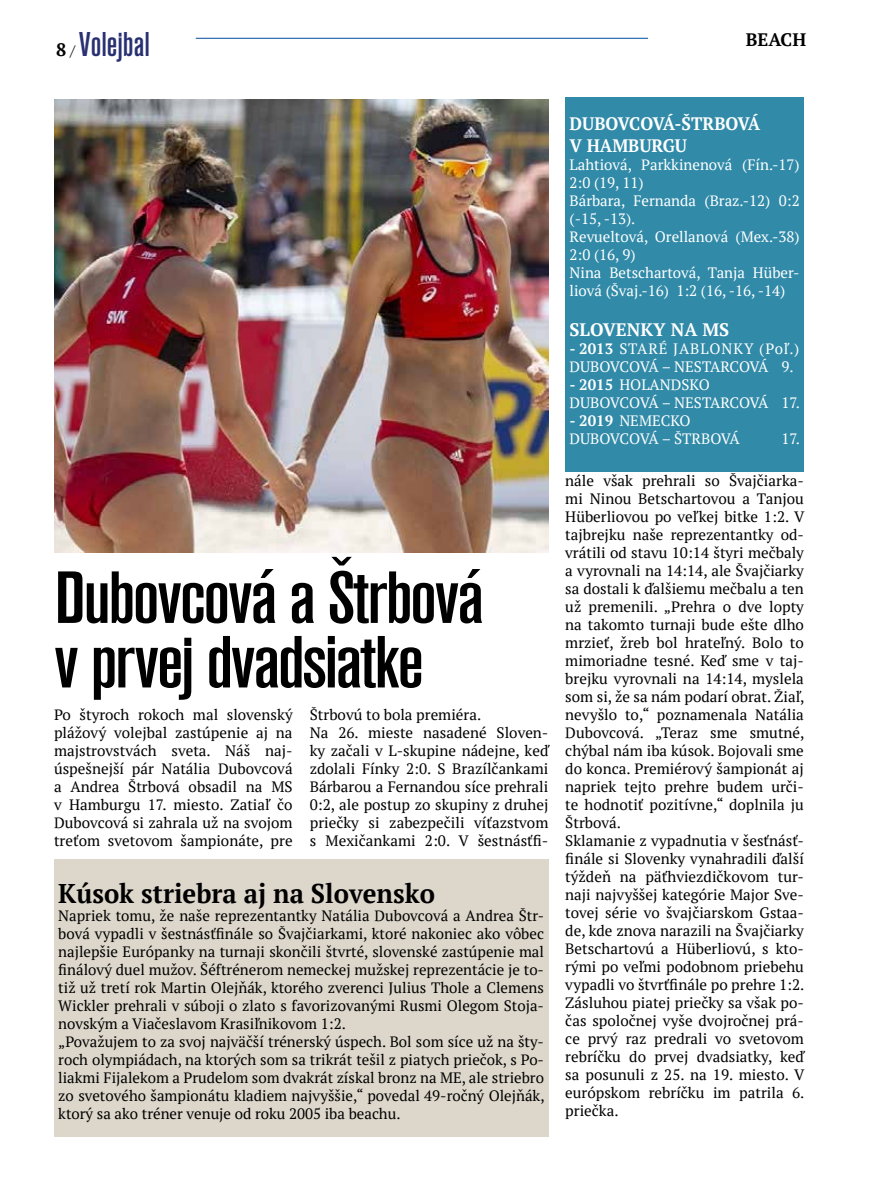
<style>
.page{position:relative;width:872px;height:1191px;background:#fff}
.page>*{position:absolute;margin:0;border:0;box-sizing:border-box;transform-origin:0 0}
.t1{font:500 condensed 77.25px/64.5px "Accius TOT";letter-spacing:-.03em;color:#000;scale:1.18 1}
.t2{font:500 condensed 36px "Accius TOT";color:#283071}
.t3{font:700 27px "PT Serif";color:#000;scale:.95 1}
.t4{font:700 18px/21.6px "PT Serif";color:#fff;scale:.95 1}
.t5{font:700 18px "PT Serif";color:#fff}
.t6{font:700 18px "PT Serif";color:#000}
.t7{font:15px/18px "PT Serif";color:#000}
.t8{font:15px/18px "PT Serif";color:#fff}
.s1{font-weight:400;font-size:15px}
.s2{font-weight:700}
</style>
<div class="page">
<hr style="left:196px;top:38px;width:452px;height:1px;background:#004d9d">
<div style="left:565px;top:98px;width:239px;height:374px;background:#308aa8"></div>
<div style="left:54px;top:859px;width:494px;height:278px;background:#ddd7cb"></div>
<img style="left:54px;top:99px;width:494px;height:454px">
<p class="t6" style="left:56px;top:38px;width:20px">8 <span class="s1">/</span></p>
<h2 class="t2" style="left:79px;top:24px;width:73px">Volejbal</h2>
<p class="t6" style="left:746px;top:28px;width:62px">BEACH</p>
<h1 class="t1" style="left:54px;top:566px;width:366px">Dubovcová a Štrbová v prvej dvadsiatke</h1>
<p class="t7" style="left:54px;top:706px;width:240px;text-align:justify">Po štyroch rokoch mal slovenský plážový volejbal zastúpenie aj na majstrovstvách sveta. Náš naj&shy;úspešnejší pár Natália Dubovcová a Andrea Štrbová obsadil na MS v Hamburgu 17. miesto. Zatiaľ čo Dubovcová si zahrala už na svojom treťom svetovom šampionáte, pre</p>
<p class="t7" style="left:310px;top:706px;width:240px">Štrbovú to bola premiéra.<br>Na 26. mieste nasadené Sloven&shy;ky začali v L-skupine nádejne, keď zdolali Fínky 2:0. S Brazílčankami Bárbarou a Fernandou síce prehrali 0:2, ale postup zo skupiny z druhej priečky si zabezpečili víťazstvom s Mexičankami 2:0. V šestnásťfi-</p>
<h3 class="t3" style="left:58px;top:876px;width:398px">Kúsok striebra aj na Slovensko</h3>
<p class="t7" style="left:58px;top:906px;width:488px">Napriek tomu, že naše reprezentantky Natália Dubovcová a Andrea Štr&shy;bová vypadli v šestnásťfinále so Švajčiarkami, ktoré nakoniec ako vôbec najlepšie Európanky na turnaji skončili štvrté, slovenské zastúpenie mal finálový duel mužov. Šéftrénerom nemeckej mužskej reprezentácie je to&shy;tiž už tretí rok Martin Olejňák, ktorého zverenci Julius Thole a Clemens Wickler prehrali v súboji o zlato s favorizovanými Rusmi Olegom Stoja&shy;novským a Viačeslavom Krasiľnikovom 1:2.<br>„Považujem to za svoj najväčší trénerský úspech. Bol som síce už na šty&shy;roch olympiádach, na ktorých som sa trikrát tešil z piatych priečok, s Po&shy;liakmi Fijalekom a Prudelom som dvakrát získal bronz na ME, ale striebro zo svetového šampionátu kladiem najvyššie,“ povedal 49-ročný Olejňák, ktorý sa ako tréner venuje od roku 2005 iba beachu.</p>
<p class="t4" style="left:569px;top:113px;width:202px">DUBOVCOVÁ-ŠTRBOVÁ<br>V HAMBURGU</p>
<p class="t8" style="left:569px;top:155px;width:232px">Lahtiová, Parkkinenová (Fín.-17)<br>2:0 (19, 11)<br>Bárbara, Fernanda (Braz.-12) 0:2 (-15, -13).<br>Revueltová, Orellanová (Mex.-38)<br>2:0 (16, 9)<br>Nina Betschartová, Tanja Hüber&shy;liová (Švaj.-16) 1:2 (16, -16, -14)</p>
<p class="t5" style="left:569px;top:317px;width:161px">SLOVENKY NA MS</p>
<p class="t8" style="left:569px;top:339px;width:231px"><span class="s2">- 2013</span> STARÉ JABLONKY (Poľ.)<br>DUBOVCOVÁ – NESTARCOVÁ 9.</p>
<p class="t8" style="left:569px;top:375px;width:232px"><span class="s2">- 2015</span> HOLANDSKO<br>DUBOVCOVÁ – NESTARCOVÁ 17.</p>
<p class="t8" style="left:569px;top:411px;width:172px"><span class="s2">- 2019</span> NEMECKO<br>DUBOVCOVÁ – ŠTRBOVÁ</p>
<p class="t8" style="left:781px;top:429px;width:20px">17.</p>
<p class="t7" style="left:565px;top:472px;width:241px">nále však prehrali so Švajčiarka&shy;mi Ninou Betschartovou a Tanjou<br>Hüberliovou po veľkej bitke 1:2. V tajbrejku naše reprezentantky od&shy;vrátili od stavu 10:14 štyri mečbaly a vyrovnali na 14:14, ale Švajčiarky sa dostali k ďalšiemu mečbalu a ten už premenili. „Prehra o dve lopty na takomto turnaji bude ešte dlho mrzieť, žreb bol hrateľný. Bolo to mimoriadne tesné. Keď sme v taj&shy;brejku vyrovnali na 14:14, myslela som si, že sa nám podarí obrat. Žiaľ, nevyšlo to,“ poznamenala Natália<br>Dubovcová. „Teraz sme smutné, chýbal nám iba kúsok. Bojovali sme do konca. Premiérový šampionát aj napriek tejto prehre budem urči&shy;te hodnotiť pozitívne,“ doplnila ju<br>Štrbová.<br>Sklamanie z vypadnutia v šesťnásť&shy;finále si Slovenky vynahradili ďalší týždeň na päťhviezdičkovom tur&shy;naji najvyššej kategórie Major Sve&shy;tovej série vo švajčiarskom Gstaa&shy;de, kde znova narazili na Švajčiarky<br>Betschartovú a Hüberliovú, s kto&shy;rými po veľmi podobnom priebehu vypadli vo štvrťfinále po prehre 1:2.<br>Zásluhou piatej priečky sa však po&shy;čas spoločnej vyše dvojročnej prá&shy;ce prvý raz predrali vo svetovom rebríčku do prvej dvadsiatky, keď sa posunuli z 25. na 19. miesto. V európskom rebríčku im patrila 6. priečka.</p>
</div>
